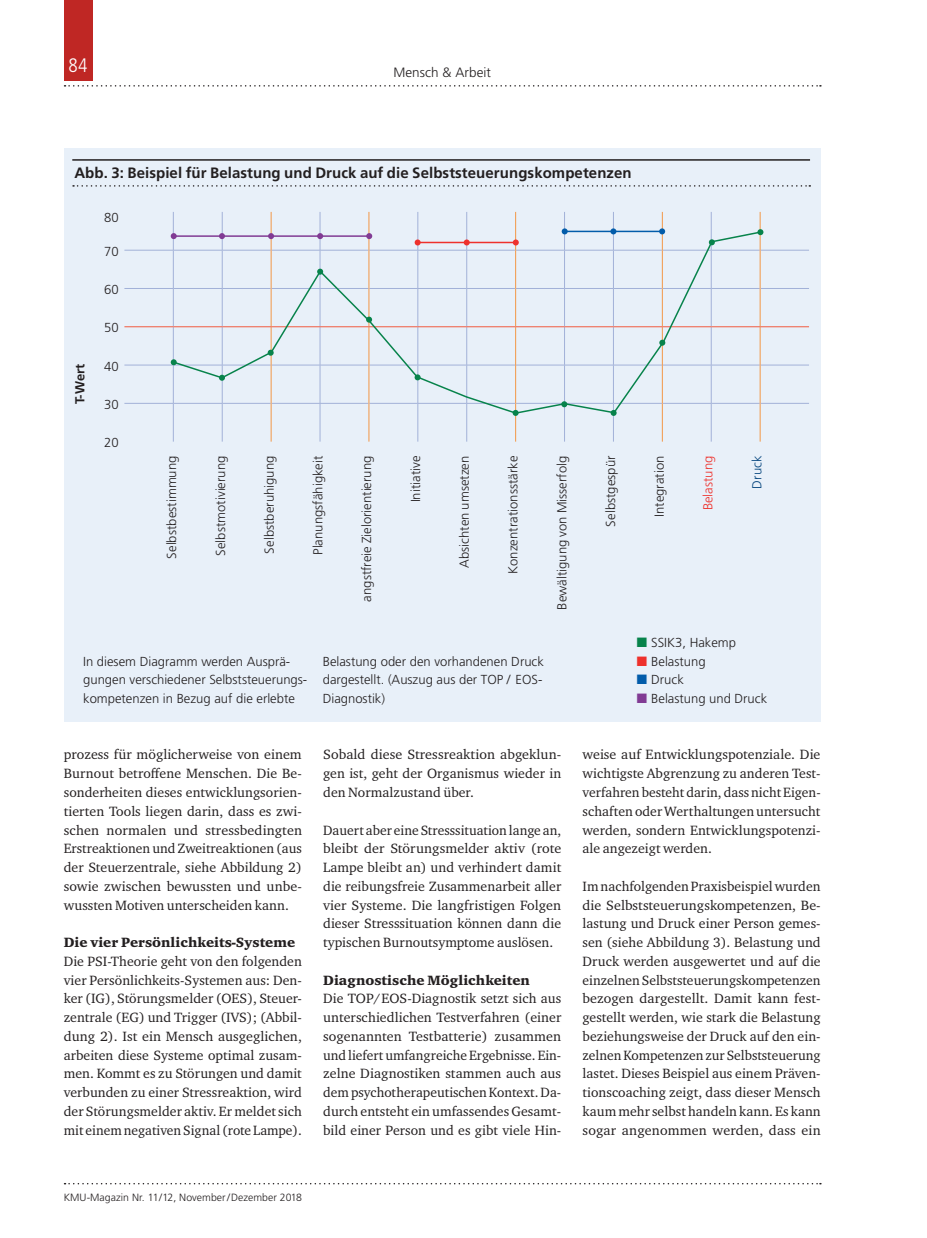
<style>
.page{position:relative;width:927px;height:1238px;background:#fff}
.page>*{position:absolute;margin:0;border:0;box-sizing:border-box;transform-origin:0 0}
.t1{font:300 condensed 19.5px "Frutiger LT Std";color:#fff}
.t2{font:700 15px "Frutiger LT Std";letter-spacing:.005em;color:#231f20}
.t3{font:13.8px/18.8px "Charter ITC Std";letter-spacing:.005em;color:#231f20;text-align:justify}
.t4{font:900 13.8px "Charter ITC Std";letter-spacing:.005em;color:#231f20}
.t5{font:300 13.5px "Frutiger LT Std";letter-spacing:.005em;color:#231f20}
.t6{font:300 13.05px/18.8px "Frutiger LT Std";letter-spacing:.005em;color:#231f20}
.t7{font:300 13.05px "Frutiger LT Std";letter-spacing:.005em;color:#ee312c}
.t8{font:700 13.05px "Frutiger LT Std";color:#231f20}
.t9{font:300 13.05px "Frutiger LT Std";letter-spacing:.005em;color:#02437c}
.t10{font:300 10.5px "Frutiger LT Std";letter-spacing:.005em;color:#231f20}
</style>
<div class="page">
<svg style="left:65px;top:85px;width:756px;height:2px"></svg>
<svg style="left:65px;top:1183px;width:756px;height:1px"></svg>
<div style="left:64px;top:0;width:28px;height:81px;background:#bf2724"></div>
<div style="left:64px;top:149px;width:757px;height:573px;background:#e8f0f9"></div>
<hr style="left:72px;top:159px;width:738px;height:2px;background:#231f20">
<svg style="left:73px;top:185px;width:737px;height:2px"></svg>
<hr style="left:173px;top:212px;width:1px;height:38px;background:#a2b1d8">
<hr style="left:222px;top:212px;width:1px;height:38px;background:#a2b1d8">
<hr style="left:320px;top:212px;width:1px;height:38px;background:#a2b1d8">
<hr style="left:418px;top:212px;width:1px;height:38px;background:#a2b1d8">
<hr style="left:466px;top:212px;width:1px;height:38px;background:#a2b1d8">
<hr style="left:564px;top:212px;width:1px;height:38px;background:#a2b1d8">
<hr style="left:613px;top:212px;width:1px;height:38px;background:#a2b1d8">
<hr style="left:711px;top:212px;width:1px;height:38px;background:#a2b1d8">
<hr style="left:124px;top:250px;width:49px;height:1px;background:#a2b1d8">
<hr style="left:761px;top:250px;width:48px;height:1px;background:#a2b1d8">
<hr style="left:124px;top:288px;width:49px;height:1px;background:#a2b1d8">
<hr style="left:761px;top:288px;width:48px;height:1px;background:#a2b1d8">
<hr style="left:124px;top:365px;width:49px;height:1px;background:#a2b1d8">
<hr style="left:761px;top:365px;width:48px;height:1px;background:#a2b1d8">
<hr style="left:124px;top:403px;width:49px;height:1px;background:#a2b1d8">
<hr style="left:173px;top:403px;width:1px;height:38px;background:#a2b1d8">
<hr style="left:222px;top:403px;width:1px;height:38px;background:#a2b1d8">
<hr style="left:320px;top:403px;width:1px;height:38px;background:#a2b1d8">
<hr style="left:418px;top:403px;width:1px;height:38px;background:#a2b1d8">
<hr style="left:466px;top:403px;width:1px;height:38px;background:#a2b1d8">
<hr style="left:564px;top:403px;width:1px;height:38px;background:#a2b1d8">
<hr style="left:613px;top:403px;width:1px;height:38px;background:#a2b1d8">
<hr style="left:711px;top:403px;width:1px;height:38px;background:#a2b1d8">
<hr style="left:761px;top:403px;width:48px;height:1px;background:#a2b1d8">
<hr style="left:271px;top:212px;width:1px;height:38px;background:#f39746">
<hr style="left:368px;top:212px;width:1px;height:38px;background:#f39746">
<hr style="left:515px;top:212px;width:1px;height:38px;background:#f39746">
<hr style="left:662px;top:212px;width:1px;height:38px;background:#f39746">
<hr style="left:760px;top:212px;width:1px;height:38px;background:#f39746">
<hr style="left:271px;top:403px;width:1px;height:38px;background:#f39746">
<hr style="left:368px;top:403px;width:1px;height:38px;background:#f39746">
<hr style="left:515px;top:403px;width:1px;height:38px;background:#f39746">
<hr style="left:662px;top:403px;width:1px;height:38px;background:#f39746">
<hr style="left:760px;top:403px;width:1px;height:38px;background:#f39746">
<hr style="left:124px;top:326px;width:49px;height:1px;background:#f15b40">
<hr style="left:760px;top:326px;width:49px;height:1px;background:#f15b40">
<svg style="left:171px;top:230px;width:591px;height:184px"></svg>
<svg style="left:171px;top:359px;width:6px;height:6px"></svg>
<svg style="left:171px;top:233px;width:6px;height:6px"></svg>
<svg style="left:219px;top:233px;width:6px;height:6px"></svg>
<svg style="left:268px;top:233px;width:6px;height:6px"></svg>
<svg style="left:317px;top:233px;width:6px;height:6px"></svg>
<svg style="left:366px;top:233px;width:6px;height:6px"></svg>
<svg style="left:415px;top:239px;width:6px;height:6px"></svg>
<svg style="left:464px;top:239px;width:6px;height:6px"></svg>
<svg style="left:513px;top:239px;width:6px;height:6px"></svg>
<svg style="left:562px;top:228px;width:6px;height:6px"></svg>
<svg style="left:610px;top:228px;width:6px;height:6px"></svg>
<svg style="left:659px;top:228px;width:6px;height:6px"></svg>
<svg style="left:219px;top:375px;width:6px;height:6px"></svg>
<svg style="left:268px;top:350px;width:6px;height:6px"></svg>
<svg style="left:317px;top:269px;width:6px;height:6px"></svg>
<svg style="left:366px;top:316px;width:6px;height:6px"></svg>
<svg style="left:415px;top:374px;width:6px;height:6px"></svg>
<svg style="left:513px;top:410px;width:6px;height:6px"></svg>
<svg style="left:561px;top:401px;width:6px;height:6px"></svg>
<svg style="left:611px;top:410px;width:6px;height:6px"></svg>
<svg style="left:659px;top:340px;width:6px;height:6px"></svg>
<svg style="left:709px;top:239px;width:6px;height:6px"></svg>
<svg style="left:757px;top:229px;width:6px;height:6px"></svg>
<h1 class="t1" style="left:68px;top:54px;width:21px">84</h1>
<p class="t5" style="left:393px;top:64px;width:99px">Mensch &amp; Arbeit</p>
<p class="t2" style="left:74px;top:164px;width:559px">Abb. 3: Beispiel für Belastung und Druck auf die Selbststeuerungskompetenzen</p>
<p class="t8" style="left:72px;top:404px;width:42px;rotate:-90deg">T-Wert</p>
<p class="t6" style="left:104px;top:208px;width:16px">80</p>
<p class="t6" style="left:104px;top:242px;width:16px">70</p>
<p class="t6" style="left:104px;top:280px;width:16px">60</p>
<p class="t6" style="left:104px;top:318px;width:16px">50</p>
<p class="t6" style="left:104px;top:357px;width:16px">40</p>
<p class="t6" style="left:104px;top:395px;width:16px">30</p>
<p class="t6" style="left:104px;top:433px;width:16px">20</p>
<p class="t6" style="left:163px;top:558px;width:104px;rotate:-90deg">Selbstbestimmung</p>
<p class="t6" style="left:211px;top:555px;width:101px;rotate:-90deg">Selbstmotivierung</p>
<p class="t6" style="left:260px;top:553px;width:99px;rotate:-90deg">Selbstberuhigung</p>
<p class="t6" style="left:309px;top:555px;width:101px;rotate:-90deg">Planungsfähigkeit</p>
<p class="t6" style="left:358px;top:601px;width:147px;rotate:-90deg">angstfreie Zielorientierung</p>
<p class="t6" style="left:406px;top:502px;width:48px;rotate:-90deg">Initiative</p>
<p class="t6" style="left:455px;top:568px;width:114px;rotate:-90deg">Absichten umsetzen</p>
<p class="t6" style="left:504px;top:574px;width:120px;rotate:-90deg">Konzentrationsstärke</p>
<p class="t6" style="left:553px;top:609px;width:155px;rotate:-90deg">Bewältigung von Misserfolg</p>
<p class="t6" style="left:601px;top:526px;width:72px;rotate:-90deg">Selbstgespür</p>
<p class="t6" style="left:650px;top:517px;width:63px;rotate:-90deg">Integration</p>
<p class="t7" style="left:701px;top:510px;width:56px;rotate:-90deg">Belastung</p>
<p class="t9" style="left:749px;top:488px;width:34px;rotate:-90deg">Druck</p>
<p class="t6" style="left:83px;top:652px;width:226px">In diesem Diagramm werden Ausprä&shy;gungen verschiedener Selbststeuerungs&shy;kompetenzen in Bezug auf die erlebte</p>
<p class="t6" style="left:323px;top:652px;width:223px;text-align:justify">Belastung oder den vorhandenen Druck dargestellt. (Auszug aus der TOP / EOS-Diagnostik)</p>
<p class="t3" style="left:64px;top:745px;width:240px">prozess für möglicherweise von einem Burnout betroffene Menschen. Die Be&shy;sonderheiten dieses entwicklungsorien&shy;tierten Tools liegen darin, dass es zwi&shy;schen normalen und stressbedingten Erstreaktionen und Zweitreaktionen (aus der Steuerzentrale, siehe Abbildung 2) sowie zwischen bewussten und unbe&shy;wussten Motiven unterscheiden kann.</p>
<p class="t4" style="left:64px;top:933px;width:233px">Die vier Persönlichkeits-Systeme</p>
<p class="t3" style="left:64px;top:951px;width:240px">Die PSI-Theorie geht von den folgenden vier Persönlichkeits-Systemen aus: Den&shy;ker (IG), Störungsmelder (OES), Steuer&shy;zentrale (EG) und Trigger (IVS); (Abbil&shy;dung 2). Ist ein Mensch ausgeglichen, arbeiten diese Systeme optimal zusam&shy;men. Kommt es zu Störungen und damit verbunden zu einer Stressreaktion, wird der Störungsmelder aktiv. Er meldet sich mit einem negativen Signal (rote Lampe).</p>
<p class="t3" style="left:323px;top:745px;width:240px">Sobald diese Stressreaktion abgeklun&shy;gen ist, geht der Organismus wieder in den Normalzustand über.</p>
<p class="t3" style="left:323px;top:820px;width:240px">Dauert aber eine Stresssituation lange an, bleibt der Störungsmelder aktiv (rote Lampe bleibt an) und verhindert damit die reibungsfreie Zusammenarbeit aller vier Systeme. Die langfristigen Folgen dieser Stresssituation können dann die typischen Burnoutsymptome auslösen.</p>
<p class="t4" style="left:323px;top:971px;width:208px">Diagnostische Möglichkeiten</p>
<p class="t3" style="left:323px;top:988px;width:240px">Die TOP/EOS-Diagnostik setzt sich aus unterschiedlichen Testverfahren (einer sogenannten Testbatterie) zusammen und liefert umfangreiche Ergebnisse. Ein&shy;zelne Diagnostiken stammen auch aus dem psychotherapeutischen Kontext. Da&shy;durch entsteht ein umfassendes Gesamt&shy;bild einer Person und es gibt viele Hin-</p>
<p class="t6" style="left:651px;top:633px;width:117px">SSIK3, Hakemp<br>Belastung<br>Druck<br>Belastung und Druck</p>
<p class="t3" style="left:583px;top:745px;width:240px">weise auf Entwicklungspotenziale. Die wichtigste Abgrenzung zu anderen Test&shy;verfahren besteht darin, dass nicht Eigen&shy;schaften oder Werthaltungen untersucht werden, sondern Entwicklungspotenzi&shy;ale angezeigt werden.</p>
<p class="t3" style="left:583px;top:876px;width:240px">Im nachfolgenden Praxisbeispiel wurden die Selbststeuerungskompetenzen, Be&shy;lastung und Druck einer Person gemes&shy;sen (siehe Abbildung 3). Belastung und Druck werden ausgewertet und auf die einzelnen Selbststeuerungskompetenzen bezogen dargestellt. Damit kann fest&shy;gestellt werden, wie stark die Belastung beziehungsweise der Druck auf den ein&shy;zelnen Kompetenzen zur Selbststeuerung lastet. Dieses Beispiel aus einem Präven&shy;tionscoaching zeigt, dass dieser Mensch kaum mehr selbst handeln kann. Es kann sogar angenommen werden, dass ein</p>
<p class="t10" style="left:64px;top:1191px;width:240px">KMU-Magazin Nr. 11/12, November /Dezember 2018</p>
</div>
